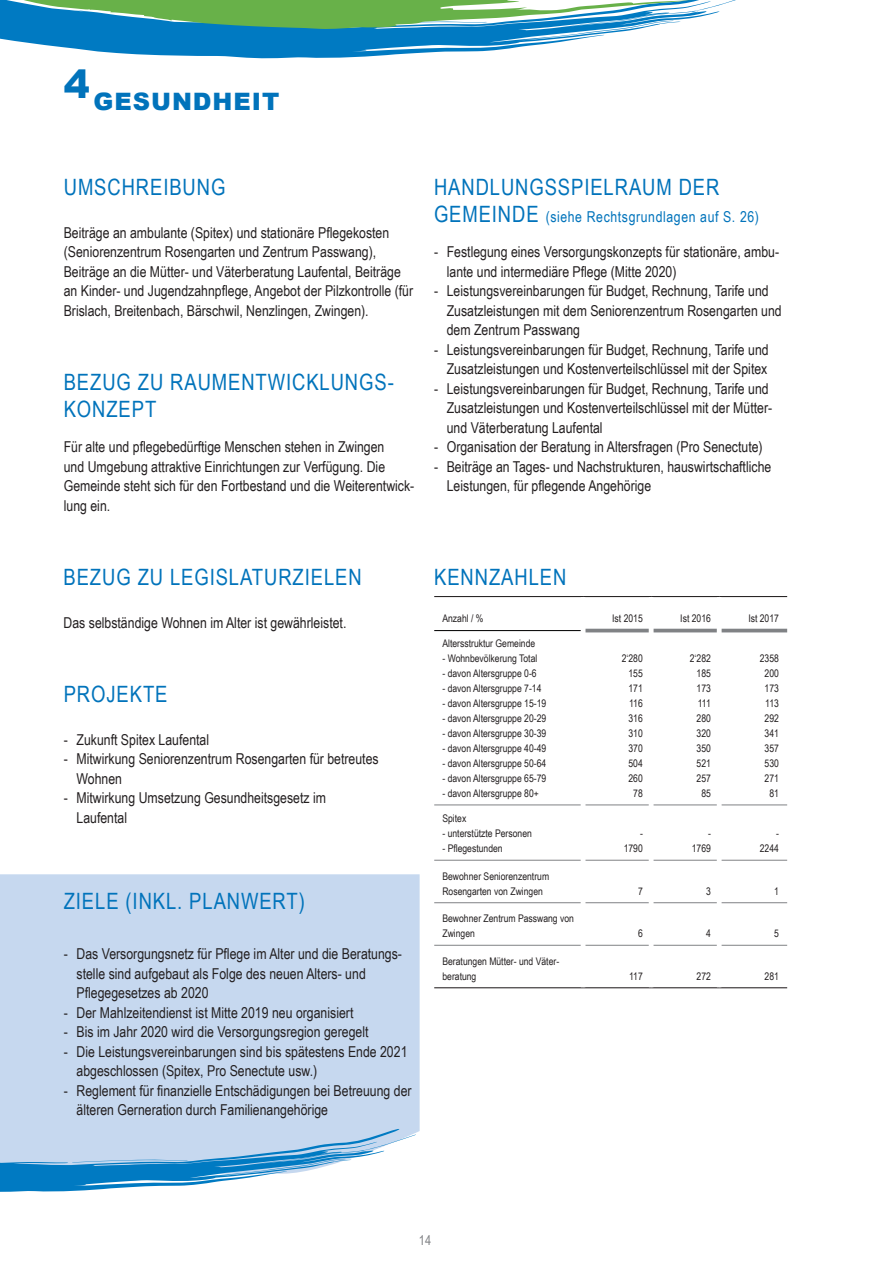
<style>
.page{position:relative;width:893px;height:1263px;background:#fff}
.page>*{position:absolute;margin:0;border:0;box-sizing:border-box;transform-origin:0 0}
.t1{font:900 24px "Arial";letter-spacing:.04em;color:#0173bb}
.t2{font:22.5px/27px "Arial Narrow";letter-spacing:.04em;color:#0173bb}
.t3{font:15px/19.5px "Arial Narrow";color:#231f20}
.t4{font:15px "Arial Narrow";letter-spacing:.04em;color:#0173bb}
.t5{font:13.5px "Arial Narrow";color:#808285}
.t6{font:10.5px/15px "Arial Narrow";color:#231f20;text-align:right}
.s1{font-size:22.5px}
</style>
<div class="page">
<svg style="left:0;top:0;width:736px;height:59px"></svg>
<div style="left:0;top:874px;width:420px;height:259px;background:#c6d8ef"></div>
<svg style="left:0;top:1095px;width:416px;height:97px"></svg>
<hr style="left:434px;top:630px;width:147px;height:1px;background:#000">
<hr style="left:585px;top:629px;width:64px;height:3px;background:#808285">
<hr style="left:653px;top:629px;width:64px;height:3px;background:#808285">
<hr style="left:721px;top:629px;width:66px;height:3px;background:#808285">
<hr style="left:434px;top:596px;width:149px;height:1px;background:#231f20">
<hr style="left:583px;top:596px;width:68px;height:1px;background:#231f20">
<hr style="left:651px;top:596px;width:68px;height:1px;background:#231f20">
<hr style="left:719px;top:596px;width:68px;height:1px;background:#231f20">
<hr style="left:434px;top:804px;width:147px;height:1px;background:#808285">
<hr style="left:585px;top:804px;width:64px;height:1px;background:#808285">
<hr style="left:653px;top:804px;width:64px;height:1px;background:#808285">
<hr style="left:721px;top:804px;width:66px;height:1px;background:#808285">
<hr style="left:434px;top:860px;width:147px;height:1px;background:#808285">
<hr style="left:585px;top:860px;width:64px;height:1px;background:#808285">
<hr style="left:653px;top:860px;width:64px;height:1px;background:#808285">
<hr style="left:721px;top:860px;width:66px;height:1px;background:#808285">
<hr style="left:434px;top:902px;width:147px;height:1px;background:#808285">
<hr style="left:585px;top:902px;width:64px;height:1px;background:#808285">
<hr style="left:653px;top:902px;width:64px;height:1px;background:#808285">
<hr style="left:721px;top:902px;width:66px;height:1px;background:#808285">
<hr style="left:434px;top:945px;width:147px;height:1px;background:#808285">
<hr style="left:585px;top:945px;width:64px;height:1px;background:#808285">
<hr style="left:653px;top:945px;width:64px;height:1px;background:#808285">
<hr style="left:721px;top:945px;width:66px;height:1px;background:#808285">
<hr style="left:434px;top:987px;width:149px;height:1px;background:#231f20">
<hr style="left:583px;top:987px;width:68px;height:1px;background:#231f20">
<hr style="left:651px;top:987px;width:68px;height:1px;background:#231f20">
<hr style="left:719px;top:987px;width:68px;height:1px;background:#231f20">
<h1 class="t1" style="left:64px;top:84px;width:217px"><sup>4</sup> GESUNDHEIT</h1>
<h2 class="t2" style="left:64px;top:173px;width:163px">UMSCHREIBUNG</h2>
<p class="t3" style="left:64px;top:222px;width:351px">Beiträge an ambulante (Spitex) und stationäre Pflegekosten (Seniorenzentrum Rosengarten und Zentrum Passwang), Beiträge an die Mütter- und Väterberatung Laufental, Beiträge an Kinder- und Jugendzahnpflege, Angebot der Pilzkontrolle (für Brislach, Breitenbach, Bärschwil, Nenzlingen, Zwingen).</p>
<h2 class="t2" style="left:64px;top:368px;width:332px">BEZUG ZU RAUMENTWICKLUNGS-<br>KONZEPT</h2>
<p class="t3" style="left:64px;top:436px;width:352px">Für alte und pflegebedürftige Menschen stehen in Zwingen<br>und Umgebung attraktive Einrichtungen zur Verfügung. Die Gemeinde steht sich für den Fortbestand und die Weiterentwick&shy;lung ein.</p>
<h2 class="t2" style="left:434px;top:173px;width:287px">HANDLUNGSSPIELRAUM DER</h2>
<p class="t4" style="left:434px;top:206px;width:326px"><span class="s1">GEMEINDE</span> (siehe Rechtsgrundlagen auf S. 26)</p>
<p class="t3" style="left:447px;top:241px;width:334px;text-indent:-13px">- Festlegung eines Versorgungskonzepts für stationäre, ambu&shy;lante und intermediäre Pflege (Mitte 2020)</p>
<p class="t3" style="left:447px;top:280px;width:337px;text-indent:-13px">- Leistungsvereinbarungen für Budget, Rechnung, Tarife und<br>Zusatzleistungen mit dem Seniorenzentrum Rosengarten und dem Zentrum Passwang</p>
<p class="t3" style="left:434px;top:339px;width:336px;text-align:right">- Leistungsvereinbarungen für Budget, Rechnung, Tarife und<br>Zusatzleistungen und Kostenverteilschlüssel mit der Spitex</p>
<p class="t3" style="left:447px;top:378px;width:327px;text-indent:-13px">- Leistungsvereinbarungen für Budget, Rechnung, Tarife und<br>Zusatzleistungen und Kostenverteilschlüssel mit der Mütter&shy;und Väterberatung Laufental</p>
<p class="t3" style="left:434px;top:436px;width:330px">- Organisation der Beratung in Altersfragen (Pro Senectute)</p>
<p class="t3" style="left:447px;top:456px;width:326px;text-indent:-13px">- Beiträge an Tages- und Nachstrukturen, hauswirtschaftliche<br>Leistungen, für pflegende Angehörige</p>
<h2 class="t2" style="left:64px;top:563px;width:300px">BEZUG ZU LEGISLATURZIELEN</h2>
<p class="t3" style="left:64px;top:612px;width:284px">Das selbständige Wohnen im Alter ist gewährleistet.</p>
<h2 class="t2" style="left:64px;top:680px;width:105px">PROJEKTE</h2>
<p class="t3" style="left:64px;top:729px;width:147px">- Zukunft Spitex Laufental</p>
<p class="t3" style="left:77px;top:748px;width:304px;text-indent:-13px">- Mitwirkung Seniorenzentrum Rosengarten für betreutes<br>Wohnen</p>
<p class="t3" style="left:77px;top:787px;width:251px;text-indent:-13px">- Mitwirkung Umsetzung Gesundheitsgesetz im<br>Laufental</p>
<h2 class="t2" style="left:64px;top:887px;width:243px">ZIELE (INKL. PLANWERT)</h2>
<p class="t3" style="left:77px;top:943px;width:327px;text-indent:-13px">- Das Versorgungsnetz für Pflege im Alter und die Beratungs&shy;stelle sind aufgebaut als Folge des neuen Alters- und<br>Pflegegesetzes ab 2020</p>
<p class="t3" style="left:64px;top:1002px;width:291px">- Der Mahlzeitendienst ist Mitte 2019 neu organisiert</p>
<p class="t3" style="left:64px;top:1021px;width:306px">- Bis im Jahr 2020 wird die Versorgungsregion geregelt</p>
<p class="t3" style="left:77px;top:1041px;width:332px;text-indent:-13px">- Die Leistungsvereinbarungen sind bis spätestens Ende 2021 abgeschlossen (Spitex, Pro Senectute usw.)</p>
<p class="t3" style="left:77px;top:1080px;width:337px;text-indent:-13px">- Reglement für finanzielle Entschädigungen bei Betreuung der älteren Gerneration durch Familienangehörige</p>
<h2 class="t2" style="left:434px;top:563px;width:134px">KENNZAHLEN</h2>
<p class="t6" style="left:442px;top:611px;width:43px">Anzahl / %</p>
<p class="t6" style="left:612px;top:611px;width:32px">Ist 2015</p>
<p class="t6" style="left:680px;top:611px;width:32px">Ist 2016</p>
<p class="t6" style="left:748px;top:611px;width:32px">Ist 2017</p>
<p class="t6" style="left:442px;top:635px;width:94px">Altersstruktur Gemeinde</p>
<p class="t6" style="left:442px;top:650px;width:96px">- Wohnbevölkerung Total</p>
<p class="t6" style="left:442px;top:665px;width:96px">- davon Altersgruppe 0-6</p>
<p class="t6" style="left:442px;top:680px;width:101px">- davon Altersgruppe 7-14</p>
<p class="t6" style="left:442px;top:695px;width:105px">- davon Altersgruppe 15-19</p>
<p class="t6" style="left:442px;top:710px;width:105px">- davon Altersgruppe 20-29</p>
<p class="t6" style="left:442px;top:725px;width:105px">- davon Altersgruppe 30-39</p>
<p class="t6" style="left:442px;top:740px;width:105px">- davon Altersgruppe 40-49</p>
<p class="t6" style="left:442px;top:755px;width:105px">- davon Altersgruppe 50-64</p>
<p class="t6" style="left:442px;top:770px;width:105px">- davon Altersgruppe 65-79</p>
<p class="t6" style="left:442px;top:785px;width:98px">- davon Altersgruppe 80+</p>
<p class="t6" style="left:622px;top:650px;width:23px">2‘280<br>155<br>171<br>116<br>316<br>310<br>370<br>504<br>260<br>78</p>
<p class="t6" style="left:690px;top:650px;width:23px">2‘282<br>185<br>173<br>111<br>280<br>320<br>350<br>521<br>257<br>85</p>
<p class="t6" style="left:760px;top:650px;width:21px">2358<br>200<br>173<br>113<br>292<br>341<br>357<br>530<br>271<br>81</p>
<p class="t6" style="left:442px;top:810px;width:25px">Spitex</p>
<p class="t6" style="left:442px;top:825px;width:91px">- unterstützte Personen</p>
<p class="t6" style="left:442px;top:840px;width:62px">- Pflegestunden</p>
<p class="t6" style="left:624px;top:825px;width:21px">-<br>1790</p>
<p class="t6" style="left:692px;top:825px;width:21px">-<br>1769</p>
<p class="t6" style="left:760px;top:825px;width:21px">-<br>2244</p>
<p class="t6" style="left:442px;top:868px;width:108px;text-align:left">Bewohner Seniorenzentrum<br>Rosengarten von Zwingen</p>
<p class="t6" style="left:638px;top:883px;width:6px">7</p>
<p class="t6" style="left:706px;top:883px;width:6px">3</p>
<p class="t6" style="left:774px;top:883px;width:6px">1</p>
<p class="t6" style="left:442px;top:911px;width:133px;text-align:left">Bewohner Zentrum Passwang von<br>Zwingen</p>
<p class="t6" style="left:442px;top:953px;width:118px;text-align:left">Beratungen Mütter- und Väter&shy;beratung</p>
<p class="t6" style="left:638px;top:926px;width:6px">6</p>
<p class="t6" style="left:706px;top:926px;width:6px">4</p>
<p class="t6" style="left:774px;top:926px;width:6px">5</p>
<p class="t6" style="left:629px;top:968px;width:15px">117</p>
<p class="t6" style="left:697px;top:968px;width:16px">272</p>
<p class="t6" style="left:765px;top:968px;width:16px">281</p>
<p class="t5" style="left:419px;top:1230px;width:14px">14</p>
</div>
